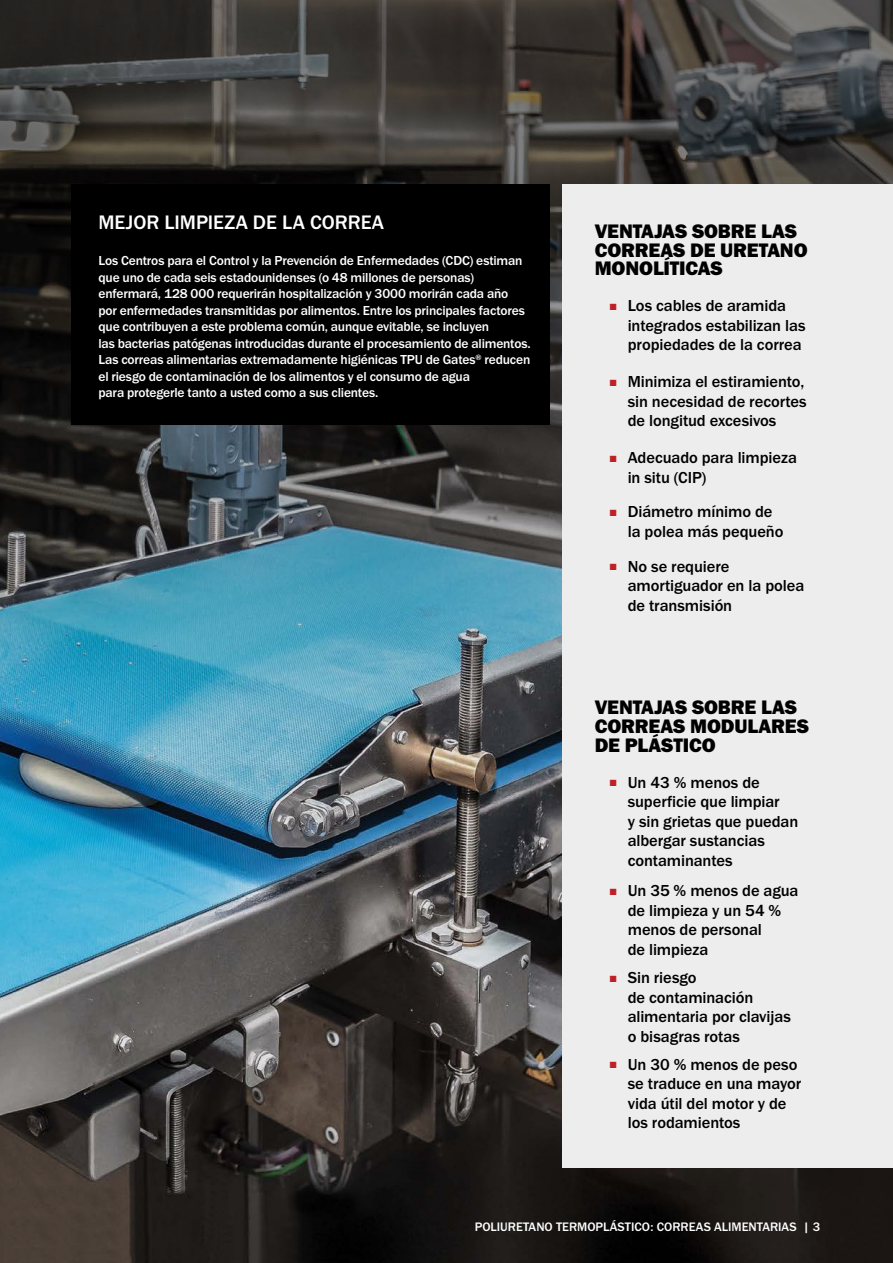
<style>
.page{position:relative;width:893px;height:1263px;background:#fff}
.page>*{position:absolute;margin:0;border:0;box-sizing:border-box;transform-origin:0 0}
._20pt_red_head{font:20.25px/18.8px "Franklin Gothic URW Hea";letter-spacing:-.01em;color:#000}
._15pt_MEDIUM_CAPS{font:500 20.25px "Franklin Gothic URW";color:#fff}
.t1{font:500 16.5px/19.5px "Franklin Gothic URW";letter-spacing:-.005em;color:#000}
._11_25pt_Demi{font:500 13.5px/16.5px "Franklin Gothic URW";letter-spacing:-.015em;color:#fff}
.page_number{font:500 12.75px "Franklin Gothic URW";color:#fff}
.s1{color:#bf2026}
</style>
<div class="page">
<img style="left:0;top:0;width:893px;height:1263px">
<div style="left:562px;top:184px;width:331px;height:984px;background:#ededee"></div>
<div style="left:71px;top:184px;width:479px;height:240px;background:#000"></div>
<p class="_15pt_MEDIUM_CAPS" style="left:98px;top:210px;width:287px">MEJOR LIMPIEZA DE LA CORREA</p>
<p class="_11_25pt_Demi" style="left:98px;top:252px;width:434px">Los Centros para el Control y la Prevención de Enfermedades (CDC) estiman que uno de cada seis estadounidenses (o 48 millones de personas) enfermará, 128 000 requerirán hospitalización y 3000 morirán cada año<br>por enfermedades transmitidas por alimentos. Entre los principales factores que contribuyen a este problema común, aunque evitable, se incluyen<br>las bacterias patógenas introducidas durante el procesamiento de alimentos.<br>Las correas alimentarias extremadamente higiénicas TPU de Gates<sup>®</sup> reducen el riesgo de contaminación de los alimentos y el consumo de agua<br>para protegerle tanto a usted como a sus clientes.</p>
<p class="_20pt_red_head" style="left:595px;top:221px;width:214px">VENTAJAS SOBRE LAS<br>CORREAS DE URETANO<br>MONOLÍTICAS</p>
<p class="t1" style="left:628px;top:296px;width:179px;text-indent:-18px"><span class="s1">■</span> Los cables de aramida integrados estabilizan las propiedades de la correa</p>
<p class="t1" style="left:628px;top:372px;width:181px;text-indent:-18px"><span class="s1">■</span> Minimiza el estiramiento, sin necesidad de recortes de longitud excesivos</p>
<p class="t1" style="left:628px;top:448px;width:171px;text-indent:-18px"><span class="s1">■</span> Adecuado para limpieza in situ (CIP)</p>
<p class="t1" style="left:628px;top:502px;width:157px;text-indent:-18px"><span class="s1">■</span> Diámetro mínimo de la polea más pequeño</p>
<p class="t1" style="left:628px;top:556px;width:178px;text-indent:-18px"><span class="s1">■</span> No se requiere amortiguador en la polea de transmisión</p>
<p class="_20pt_red_head" style="left:595px;top:698px;width:216px">VENTAJAS SOBRE LAS<br>CORREAS MODULARES<br>DE PLÁSTICO</p>
<p class="t1" style="left:628px;top:772px;width:172px;text-indent:-18px"><span class="s1">■</span> Un 43 % menos de superficie que limpiar<br>y sin grietas que puedan albergar sustancias contaminantes</p>
<p class="t1" style="left:628px;top:881px;width:172px;text-indent:-18px"><span class="s1">■</span> Un 35 % menos de agua de limpieza y un 54 % menos de personal<br>de limpieza</p>
<p class="t1" style="left:628px;top:967px;width:165px;text-indent:-18px"><span class="s1">■</span> Sin riesgo<br>de contaminación alimentaria por clavijas o bisagras rotas</p>
<p class="t1" style="left:628px;top:1054px;width:175px;text-indent:-18px"><span class="s1">■</span> Un 30 % menos de peso se traduce en una mayor vida útil del motor y de los rodamientos</p>
<p class="page_number" style="left:475px;top:1218px;width:347px">POLIURETANO TERMOPLÁSTICO: CORREAS ALIMENTARIAS | 3</p>
</div>
